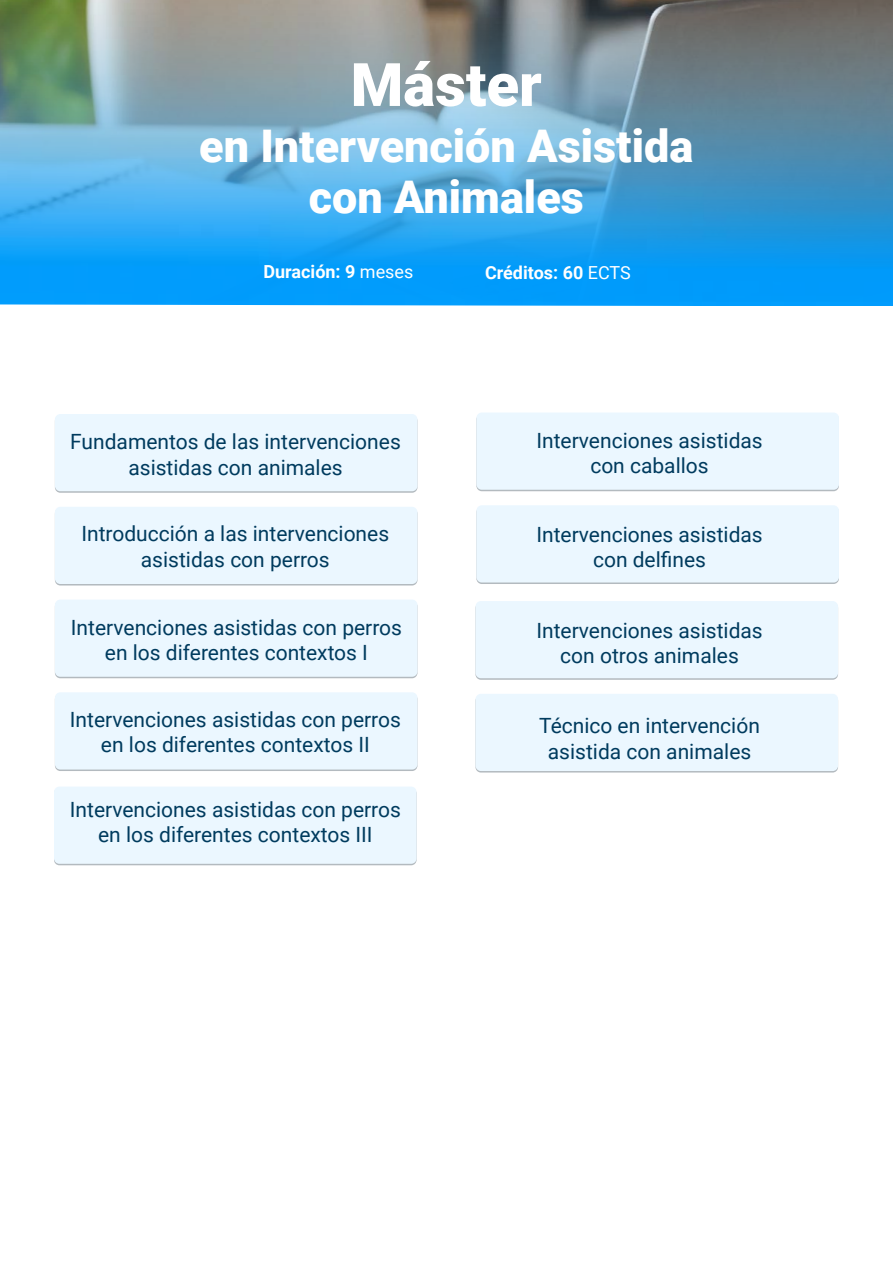
<style>
.page{position:relative;width:893px;height:1263px;background:#fff}
.page>*{position:absolute;margin:0;border:0;box-sizing:border-box;transform-origin:0 0}
.t1{font:900 60px "Roboto";color:#fff}
.t2{font:900 45px/51px "Roboto";color:#fff;text-align:center}
.t3{font:21px/25.5px "Roboto";color:#003b5e;text-align:center}
.t4{font:700 18px "Roboto";color:#fff}
.s1{font-weight:400}
</style>
<div class="page">
<img style="left:0;top:0;width:893px;height:306px">
<div style="left:55px;top:415px;width:362px;height:78px;background:#c0c9ce;border-radius:5px"></div>
<div style="left:55px;top:414px;width:362px;height:77px;background:#ebf7ff;border-radius:5px"></div>
<div style="left:475px;top:602px;width:363px;height:78px;background:#c2cad0;border-radius:5px"></div>
<div style="left:475px;top:601px;width:363px;height:77px;background:#ebf7ff;border-radius:5px"></div>
<div style="left:55px;top:507px;width:362px;height:77px;background:#ebf7ff;border-radius:5px"></div>
<div style="left:475px;top:694px;width:363px;height:77px;background:#ebf7ff;border-radius:5px"></div>
<div style="left:55px;top:599px;width:362px;height:78px;background:#ebf7ff;border-radius:5px"></div>
<div style="left:55px;top:694px;width:362px;height:77px;background:#d1dbe1;border-radius:5px"></div>
<div style="left:55px;top:692px;width:362px;height:77px;background:#ebf7ff;border-radius:5px"></div>
<div style="left:54px;top:786px;width:363px;height:78px;background:#ebf7ff;border-radius:5px"></div>
<div style="left:476px;top:507px;width:363px;height:77px;background:#cfd9df;border-radius:5px"></div>
<div style="left:476px;top:412px;width:363px;height:78px;background:#ebf7ff;border-radius:5px"></div>
<div style="left:476px;top:505px;width:363px;height:77px;background:#ebf7ff;border-radius:5px"></div>
<h1 class="t1" style="left:351px;top:43px;width:193px">Máster</h1>
<h2 class="t2" style="left:199px;top:119px;width:496px">en Intervención Asistida con Animales</h2>
<p class="t4" style="left:263px;top:259px;width:151px">Duración: 9 <span class="s1">meses</span></p>
<p class="t4" style="left:485px;top:260px;width:147px">Créditos: 60 <span class="s1">ECTS</span></p>
<p class="t3" style="left:70px;top:428px;width:332px">Fundamentos de las intervenciones asistidas con animales</p>
<p class="t3" style="left:81px;top:520px;width:309px">Introducción a las intervenciones asistidas con perros</p>
<p class="t3" style="left:71px;top:614px;width:333px">Intervenciones asistidas con perros en los diferentes contextos I</p>
<p class="t3" style="left:70px;top:706px;width:333px">Intervenciones asistidas con perros en los diferentes contextos II</p>
<p class="t3" style="left:70px;top:796px;width:333px">Intervenciones asistidas con perros en los diferentes contextos III</p>
<p class="t3" style="left:536px;top:427px;width:228px">Intervenciones asistidas con caballos</p>
<p class="t3" style="left:536px;top:521px;width:228px">Intervenciones asistidas con delfines</p>
<p class="t3" style="left:536px;top:617px;width:228px">Intervenciones asistidas con otros animales</p>
<p class="t3" style="left:539px;top:712px;width:222px">Técnico en intervención asistida con animales</p>
</div>
